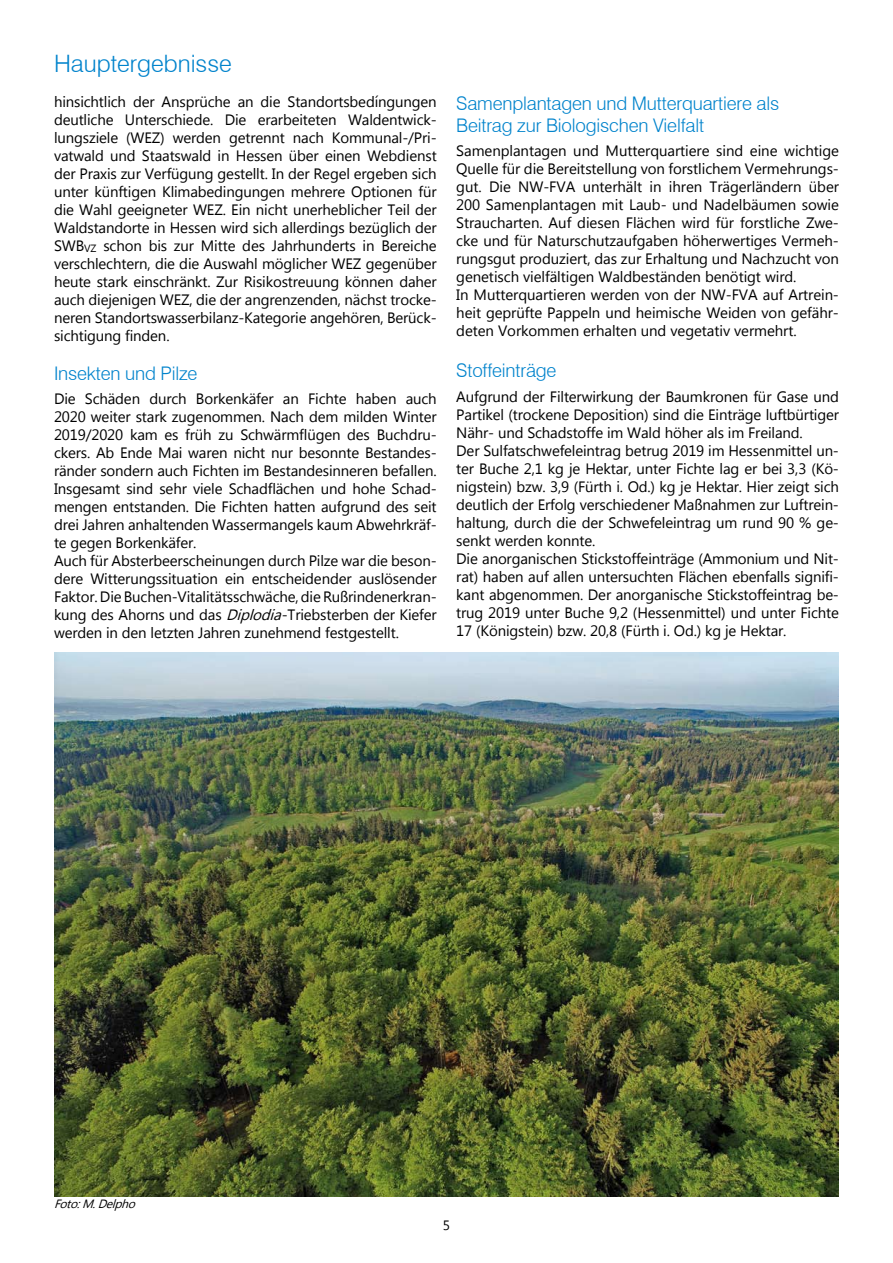
<style>
.page{position:relative;width:893px;height:1263px;background:#fff}
.page>*{position:absolute;margin:0;border:0;box-sizing:border-box;transform-origin:0 0}
.t1{font:300 24px "Swiss 721 BT";color:#0083cc}
.t2{font:300 18.75px "Swiss 721 BT";letter-spacing:-.01em;color:#0083cc}
.t3{font:15px/18px "Microsoft New Tai Lue";letter-spacing:-.01em;color:#000;text-align:justify}
.t4{font:13.5px "Microsoft New Tai Lue";color:#000}
.t5{font:italic 12px "Microsoft New Tai Lue";color:#000}
.s1{font-style:italic}
</style>
<div class="page">
<img style="left:54px;top:652px;width:785px;height:544px">
<p class="t1" style="left:54px;top:49px;width:179px">Hauptergebnisse</p>
<p class="t3" style="left:54px;top:94px;width:384px">hinsichtlich der Ansprüche an die Standortsbedíngungen deutliche Unterschiede. Die erarbeiteten Waldentwick&shy;lungsziele (WEZ) werden getrennt nach Kommunal-/Pri&shy;vatwald und Staatswald in Hessen über einen Webdienst der Praxis zur Verfügung gestellt. In der Regel ergeben sich unter künftigen Klimabedingungen mehrere Optionen für die Wahl geeigneter WEZ. Ein nicht unerheblicher Teil der Waldstandorte in Hessen wird sich allerdings bezüglich der SWB<sub>VZ</sub> schon bis zur Mitte des Jahrhunderts in Bereiche verschlechtern, die die Auswahl möglicher WEZ gegenüber heute stark einschränkt. Zur Risikostreuung können daher auch diejenigen WEZ, die der angrenzenden, nächst trocke&shy;neren Standortswasserbilanz-Kategorie angehören, Berück&shy;sichtigung finden.</p>
<p class="t2" style="left:54px;top:362px;width:145px">Insekten und Pilze</p>
<p class="t3" style="left:54px;top:391px;width:384px">Die Schäden durch Borkenkäfer an Fichte haben auch 2020 weiter stark zugenommen. Nach dem milden Winter 2019/2020 kam es früh zu Schwärmflügen des Buchdru&shy;ckers. Ab Ende Mai waren nicht nur besonnte Bestandes&shy;ränder sondern auch Fichten im Bestandesinneren befallen.<br>Insgesamt sind sehr viele Schadflächen und hohe Schad&shy;mengen entstanden. Die Fichten hatten aufgrund des seit drei Jahren anhaltenden Wassermangels kaum Abwehrkräf&shy;te gegen Borkenkäfer.</p>
<p class="t3" style="left:54px;top:553px;width:384px">Auch für Absterbeerscheinungen durch Pilze war die beson&shy;dere Witterungssituation ein entscheidender auslösender Faktor. Die Buchen-Vitalitätsschwäche, die Rußrindenerkran&shy;kung des Ahorns und das <span class="s1">Diplodia</span>-Triebsterben der Kiefer werden in den letzten Jahren zunehmend festgestellt.</p>
<p class="t2" style="left:456px;top:92px;width:325px">Samenplantagen und Mutterquartiere als</p>
<p class="t2" style="left:456px;top:114px;width:249px">Beitrag zur Biologischen Vielfalt</p>
<p class="t3" style="left:456px;top:143px;width:384px">Samenplantagen und Mutterquartiere sind eine wichtige Quelle für die Bereitstellung von forstlichem Vermehrungs&shy;gut. Die NW-FVA unterhält in ihren Trägerländern über 200 Samenplantagen mit Laub- und Nadelbäumen sowie Straucharten. Auf diesen Flächen wird für forstliche Zwe&shy;cke und für Naturschutzaufgaben höherwertiges Vermeh&shy;rungsgut produziert, das zur Erhaltung und Nachzucht von genetisch vielfältigen Waldbeständen benötigt wird.</p>
<p class="t3" style="left:456px;top:287px;width:384px">In Mutterquartieren werden von der NW-FVA auf Artrein&shy;heit geprüfte Pappeln und heimische Weiden von gefähr&shy;deten Vorkommen erhalten und vegetativ vermehrt.</p>
<p class="t2" style="left:456px;top:359px;width:102px">Stoffeinträge</p>
<p class="t3" style="left:456px;top:389px;width:384px">Aufgrund der Filterwirkung der Baumkronen für Gase und Partikel (trockene Deposition) sind die Einträge luftbürtiger Nähr- und Schadstoffe im Wald höher als im Freiland.</p>
<p class="t3" style="left:456px;top:443px;width:384px">Der Sulfatschwefeleintrag betrug 2019 im Hessenmittel un&shy;ter Buche 2,1 kg je Hektar, unter Fichte lag er bei 3,3 (Kö&shy;nigstein) bzw. 3,9 (Fürth i. Od.) kg je Hektar. Hier zeigt sich deutlich der Erfolg verschiedener Maßnahmen zur Luftrein&shy;haltung, durch die der Schwefeleintrag um rund 90 % ge&shy;senkt werden konnte.</p>
<p class="t3" style="left:456px;top:551px;width:384px">Die anorganischen Stickstoffeinträge (Ammonium und Nit&shy;rat) haben auf allen untersuchten Flächen ebenfalls signifi&shy;kant abgenommen. Der anorganische Stickstoffeintrag be&shy;trug 2019 unter Buche 9,2 (Hessenmittel) und unter Fichte 17 (Königstein) bzw. 20,8 (Fürth i. Od.) kg je Hektar.</p>
<p class="t5" style="left:54px;top:1197px;width:87px">Foto:M.Delpho</p>
<p class="t4" style="left:443px;top:1217px;width:9px">5</p>
</div>
